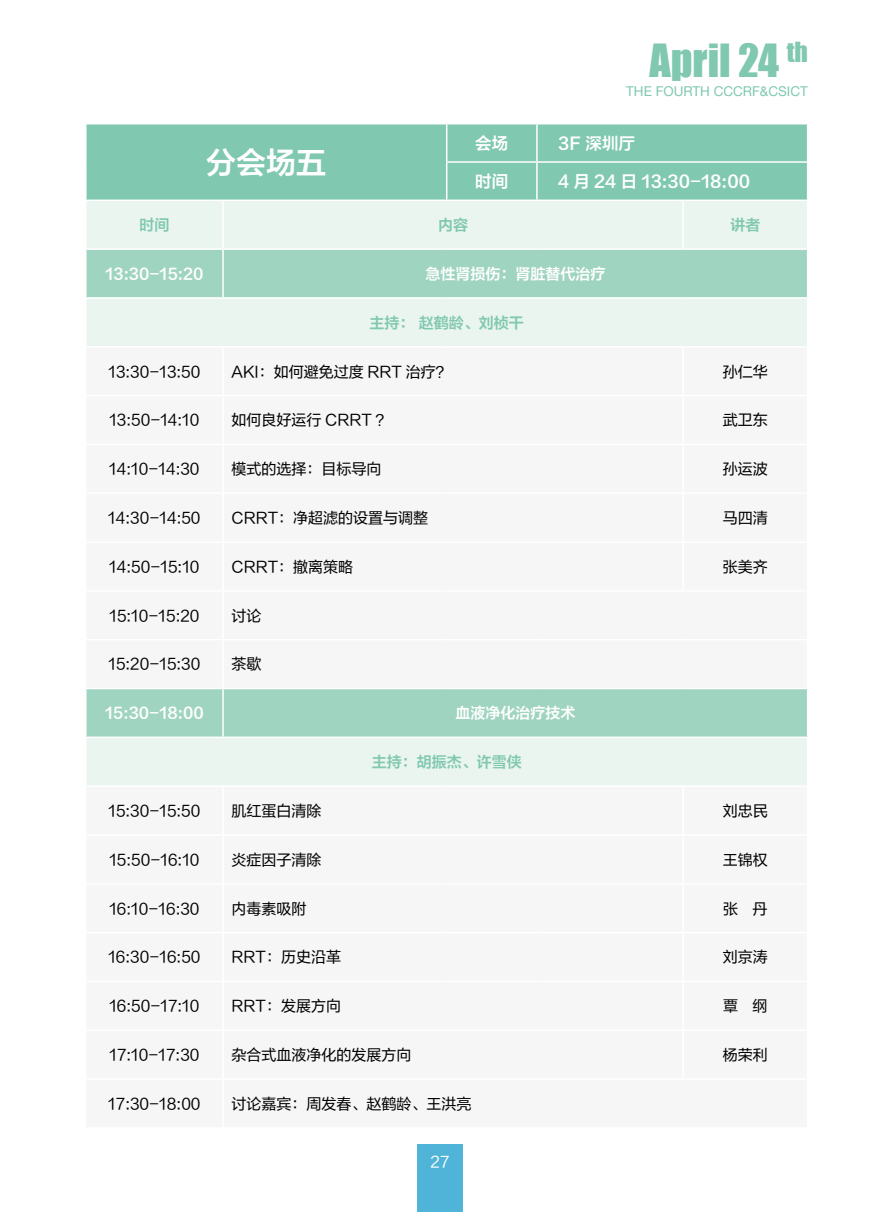
<style>
.page{position:relative;width:893px;height:1212px;background:#fff}
.page>*{position:absolute;margin:0;border:0;box-sizing:border-box;transform-origin:0 0}
.t1{font:42px "Impact";color:#80c8af}
.t2{font:30px "FZLTZCHJW GB1 0";color:#fff}
.t3{font:16.5px "FZLTZCHJW GB1 0";color:#fff}
.t4{font:15px "FZLTHJW GB1 0";color:#000}
.t5{font:15px "FZLTZCHJW GB1 0";color:#fff}
.t6{font:15px "FZLTZCHJW GB1 0";color:#80c8af}
.t7{font:15px "FZLTHJW GB1 0";color:#fff}
.t8{font:13.5px "Helvetica Neue";color:#80c8af}
</style>
<div class="page">
<div style="left:417px;top:1144px;width:46px;height:68px;background:#4fb4d7"></div>
<div style="left:87px;top:124px;width:720px;height:76px;background:#80c8af"></div>
<div style="left:87px;top:201px;width:720px;height:47px;background:#eaf5f0"></div>
<svg style="left:87px;top:250px;width:720px;height:96px;background:#c4e4d8"></svg>
<svg style="left:87px;top:689px;width:720px;height:96px;background:#c4e4d8"></svg>
<hr style="left:446px;top:124px;width:1px;height:37px;background:#fff">
<hr style="left:536px;top:124px;width:2px;height:37px;background:#fff">
<hr style="left:446px;top:161px;width:91px;height:2px;background:#fff">
<hr style="left:446px;top:163px;width:1px;height:37px;background:#fff">
<hr style="left:537px;top:161px;width:146px;height:2px;background:#fff">
<hr style="left:536px;top:163px;width:2px;height:37px;background:#fff">
<hr style="left:683px;top:161px;width:125px;height:2px;background:#fff">
<hr style="left:222px;top:201px;width:2px;height:47px;background:#fff">
<hr style="left:682px;top:201px;width:2px;height:47px;background:#fff">
<hr style="left:222px;top:250px;width:2px;height:47px;background:#fff">
<hr style="left:85px;top:297px;width:138px;height:2px;background:#fff">
<hr style="left:223px;top:297px;width:224px;height:2px;background:#fff">
<hr style="left:447px;top:297px;width:90px;height:2px;background:#fff">
<hr style="left:537px;top:297px;width:146px;height:2px;background:#fff">
<hr style="left:683px;top:297px;width:125px;height:2px;background:#fff">
<hr style="left:222px;top:689px;width:2px;height:47px;background:#fff">
<hr style="left:85px;top:736px;width:138px;height:2px;background:#fff">
<hr style="left:223px;top:736px;width:224px;height:2px;background:#fff">
<hr style="left:447px;top:736px;width:90px;height:2px;background:#fff">
<hr style="left:537px;top:736px;width:146px;height:2px;background:#fff">
<hr style="left:683px;top:736px;width:125px;height:2px;background:#fff">
<h1 class="t1" style="left:649px;top:28px;width:160px">April 24 <sup>th</sup></h1>
<h2 class="t2" style="left:206px;top:146px;width:121px">分会场五</h2>
<p class="t8" style="left:626px;top:82px;width:183px">THE FOURTH CCCRF&amp;CSICT</p>
<p class="t3" style="left:475px;top:134px;width:34px">会场</p>
<p class="t3" style="left:558px;top:134px;width:78px">3F 深圳厅</p>
<p class="t3" style="left:475px;top:172px;width:34px">时间</p>
<p class="t3" style="left:558px;top:172px;width:193px">4 月 24 日 13:30-18:00</p>
<p class="t6" style="left:139px;top:217px;width:31px">时间</p>
<p class="t6" style="left:438px;top:217px;width:31px">内容</p>
<p class="t6" style="left:730px;top:217px;width:31px">讲者</p>
<p class="t5" style="left:105px;top:265px;width:99px">13:30-15:20</p>
<p class="t5" style="left:425px;top:265px;width:181px">急性肾损伤：肾脏替代治疗</p>
<p class="t6" style="left:370px;top:314px;width:156px">主持： 赵鹤龄、刘桢干</p>
<p class="t4" style="left:108px;top:363px;width:93px">13:30-13:50</p>
<p class="t4" style="left:232px;top:363px;width:221px">AKI：如何避免过度 RRT 治疗？</p>
<p class="t4" style="left:723px;top:363px;width:46px">孙仁华</p>
<p class="t4" style="left:109px;top:412px;width:92px">13:50-14:10</p>
<p class="t4" style="left:232px;top:412px;width:161px">如何良好运行 CRRT ？</p>
<p class="t4" style="left:723px;top:412px;width:46px">武卫东</p>
<p class="t4" style="left:109px;top:461px;width:92px">14:10-14:30</p>
<p class="t4" style="left:232px;top:461px;width:151px">模式的选择：目标导向</p>
<p class="t4" style="left:723px;top:461px;width:46px">孙运波</p>
<p class="t4" style="left:108px;top:509px;width:94px">14:30-14:50</p>
<p class="t4" style="left:232px;top:509px;width:198px">CRRT：净超滤的设置与调整</p>
<p class="t4" style="left:723px;top:509px;width:46px">马四清</p>
<p class="t4" style="left:109px;top:558px;width:92px">14:50-15:10</p>
<p class="t4" style="left:232px;top:558px;width:123px">CRRT：撤离策略</p>
<p class="t4" style="left:723px;top:558px;width:46px">张美齐</p>
<p class="t4" style="left:109px;top:607px;width:91px">15:10-15:20</p>
<p class="t4" style="left:232px;top:607px;width:31px">讨论</p>
<p class="t4" style="left:108px;top:656px;width:93px">15:20-15:30</p>
<p class="t4" style="left:232px;top:656px;width:31px">茶歇</p>
<p class="t5" style="left:105px;top:705px;width:100px">15:30-18:00</p>
<p class="t5" style="left:455px;top:705px;width:121px">血液净化治疗技术</p>
<p class="t6" style="left:372px;top:754px;width:152px">主持：胡振杰、许雪侠</p>
<p class="t4" style="left:108px;top:802px;width:94px">15:30-15:50</p>
<p class="t4" style="left:232px;top:802px;width:91px">肌红蛋白清除</p>
<p class="t4" style="left:723px;top:802px;width:46px">刘忠民</p>
<p class="t4" style="left:109px;top:851px;width:92px">15:50-16:10</p>
<p class="t4" style="left:232px;top:851px;width:91px">炎症因子清除</p>
<p class="t4" style="left:723px;top:851px;width:46px">王锦权</p>
<p class="t4" style="left:109px;top:900px;width:92px">16:10-16:30</p>
<p class="t4" style="left:232px;top:900px;width:76px">内毒素吸附</p>
<p class="t4" style="left:723px;top:900px;width:46px">张 丹</p>
<p class="t4" style="left:108px;top:949px;width:94px">16:30-16:50</p>
<p class="t4" style="left:232px;top:949px;width:111px">RRT：历史沿革</p>
<p class="t4" style="left:723px;top:949px;width:46px">刘京涛</p>
<p class="t4" style="left:109px;top:998px;width:92px">16:50-17:10</p>
<p class="t4" style="left:232px;top:998px;width:111px">RRT：发展方向</p>
<p class="t4" style="left:723px;top:998px;width:46px">覃 纲</p>
<p class="t4" style="left:109px;top:1046px;width:92px">17:10-17:30</p>
<p class="t4" style="left:232px;top:1046px;width:181px">杂合式血液净化的发展方向</p>
<p class="t4" style="left:723px;top:1046px;width:46px">杨荣利</p>
<p class="t4" style="left:108px;top:1095px;width:94px">17:30-18:00</p>
<p class="t4" style="left:232px;top:1095px;width:241px">讨论嘉宾：周发春、赵鹤龄、王洪亮</p>
<p class="t7" style="left:431px;top:1154px;width:20px">27</p>
</div>
